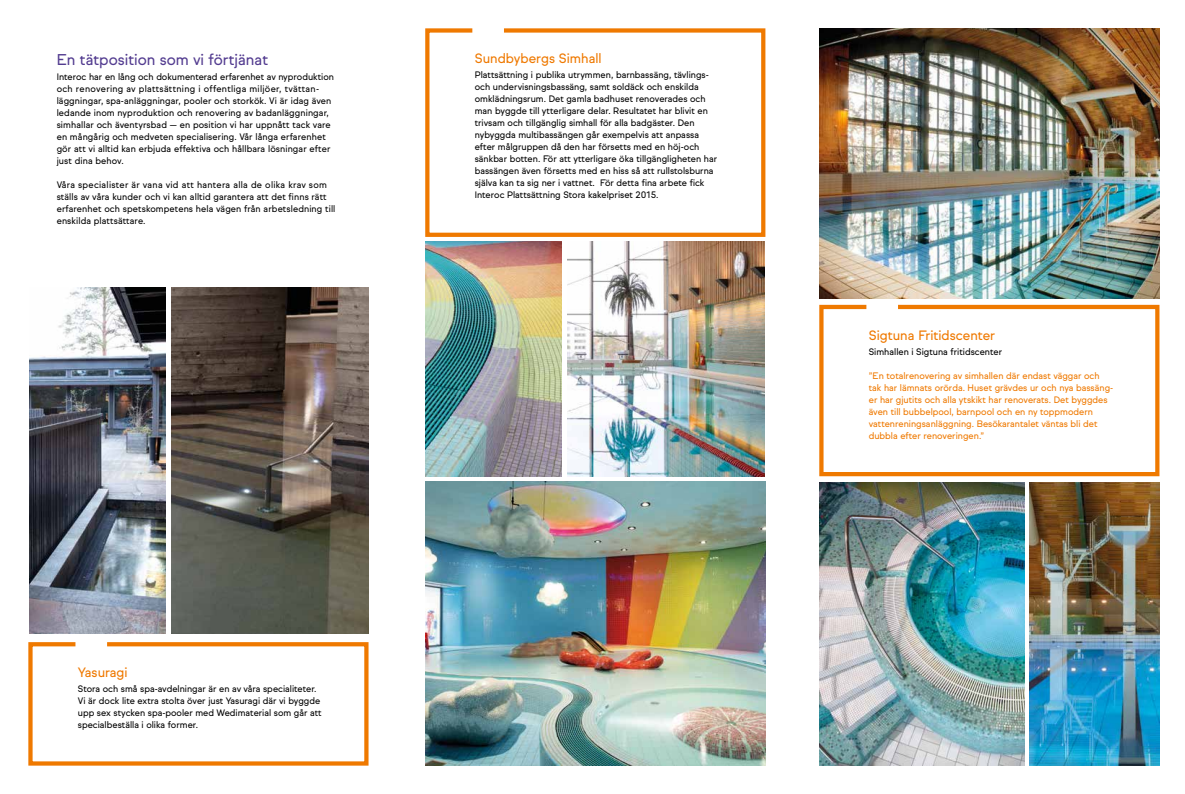
<style>
.page{position:relative;width:1185px;height:794px;background:#fff}
.page>*{position:absolute;margin:0;border:0;box-sizing:border-box;transform-origin:0 0}
.t1{font:15px "Sul Sans";color:#533c90}
.t2{font:13px "Sul Sans";color:#ef7900}
.t3{font:9px/12px "Sul Sans";color:#000}
.t4{font:9px/12px "Sul Sans";color:#ef7900}
</style>
<div class="page">
<img style="left:819px;top:28px;width:340px;height:270px">
<img style="left:1030px;top:482px;width:129px;height:283px">
<img style="left:819px;top:482px;width:205px;height:283px">
<img style="left:29px;top:288px;width:136px;height:345px">
<img style="left:171px;top:288px;width:198px;height:345px">
<img style="left:425px;top:482px;width:340px;height:283px">
<svg style="left:425px;top:28px;width:341px;height:209px"></svg>
<svg style="left:28px;top:642px;width:341px;height:124px"></svg>
<svg style="left:819px;top:304px;width:341px;height:173px"></svg>
<img style="left:425px;top:242px;width:136px;height:234px">
<img style="left:567px;top:242px;width:198px;height:234px">
<h1 class="t1" style="left:57px;top:51px;width:213px">En tätposition som vi förtjänat</h1>
<p class="t3" style="left:57px;top:71px;width:279px">Interoc har en lång och dokumenterad erfarenhet av nyproduktion och renovering av plattsättning i offentliga miljöer, tvättan&shy;läggningar, spa-anläggningar, pooler och storkök. Vi är idag även ledande inom nyproduktion och renovering av badanläggningar, simhallar och äventyrsbad — en position vi har uppnått tack vare en mångårig och medveten specialisering. Vår långa erfarenhet gör att vi alltid kan erbjuda effektiva och hållbara lösningar efter just dina behov.</p>
<p class="t3" style="left:57px;top:179px;width:280px">Våra specialister är vana vid att hantera alla de olika krav som ställs av våra kunder och vi kan alltid garantera att det finns rätt erfarenhet och spetskompetens hela vägen från arbetsledning till enskilda plattsättare.</p>
<h2 class="t2" style="left:475px;top:51px;width:128px">Sundbybergs Simhall</h2>
<p class="t3" style="left:475px;top:69px;width:244px">Plattsättning i publika utrymmen, barnbassäng, tävlings&shy;och undervisningsbassäng, samt soldäck och enskilda omklädningsrum. Det gamla badhuset renoverades och man byggde till ytterligare delar. Resultatet har blivit en trivsam och tillgänglig simhall för alla badgäster. Den nybyggda multibassängen går exempelvis att anpassa efter målgruppen då den har försetts med en höj-och sänkbar botten. För att ytterligare öka tillgängligheten har bassängen även försetts med en hiss så att rullstolsburna själva kan ta sig ner i vattnet. För detta fina arbete fick Interoc Plattsättning Stora kakelpriset 2015.</p>
<h2 class="t2" style="left:78px;top:665px;width:51px">Yasuragi</h2>
<p class="t3" style="left:78px;top:683px;width:245px">Stora och små spa-avdelningar är en av våra specialiteter.<br>Vi är dock lite extra stolta över just Yasuragi där vi byggde upp sex stycken spa-pooler med Wedimaterial som går att specialbeställa i olika former.</p>
<h2 class="t2" style="left:869px;top:327px;width:128px">Sigtuna Fritidscenter</h2>
<p class="t3" style="left:869px;top:345px;width:135px">Simhallen i Sigtuna fritidscenter</p>
<p class="t4" style="left:869px;top:369px;width:246px">”En totalrenovering av simhallen där endast väggar och tak har lämnats orörda. Huset grävdes ur och nya bassäng&shy;er har gjutits och alla ytskikt har renoverats. Det byggdes även till bubbelpool, barnpool och en ny toppmodern vattenreningsanläggning. Besökarantalet väntas bli det dubbla efter renoveringen.”</p>
</div>
